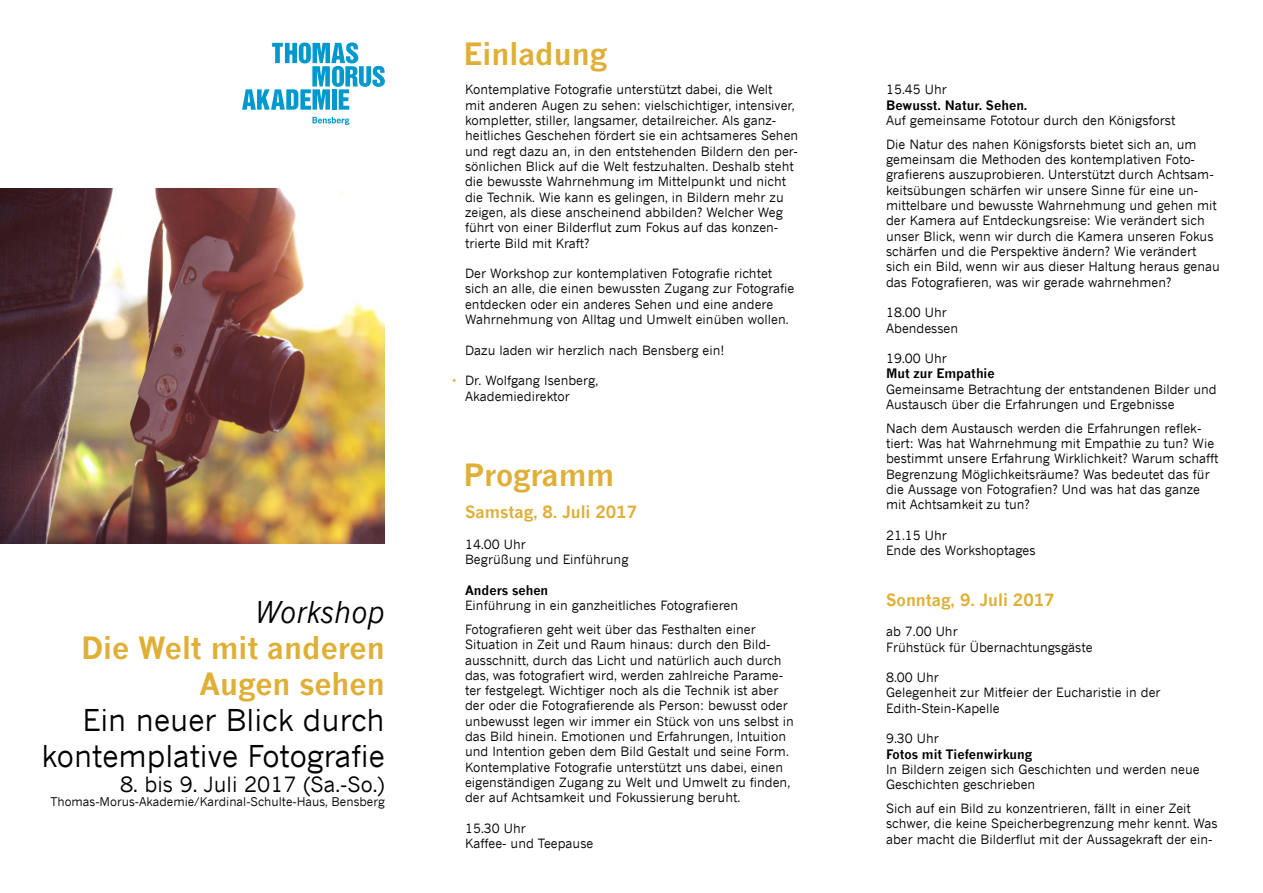
<style>
.page{position:relative;width:1263px;height:893px;background:#fff}
.page>*{position:absolute;margin:0;border:0;box-sizing:border-box;transform-origin:0 0}
.t1{font:700 30px/36px "News Gothic";color:#dfaf36;text-align:right}
.t2{font:30px/36px "News Gothic";color:#000;text-align:right}
.t3{font:italic 30px "News Gothic";color:#000}
.t4{font:21px "News Gothic";color:#000}
.t5{font:700 16.5px "News Gothic";color:#dfaf36}
.t6{font:12.75px/15.3px "News Gothic";color:#000}
.t7{font:700 12.75px "News Gothic";color:#000}
.t8{font:12px "News Gothic";color:#000}
</style>
<div class="page">
<svg style="left:242px;top:43px;width:143px;height:67px"></svg>
<svg style="left:312px;top:117px;width:37px;height:8px"></svg>
<img style="left:0;top:188px;width:385px;height:355px">
<h1 class="t3" style="left:255px;top:594px;width:132px">Workshop</h1>
<h1 class="t1" style="left:81px;top:629px;width:305px">Die Welt mit anderen<br>Augen sehen</h1>
<h1 class="t2" style="left:42px;top:701px;width:345px">Ein neuer Blick durch kontemplative Fotografie</h1>
<h2 class="t4" style="left:120px;top:772px;width:266px">8. bis 9. Juli 2017 (Sa.-So.)</h2>
<p class="t8" style="left:50px;top:795px;width:336px">Thomas-Morus-Akademie/Kardinal-Schulte-Haus, Bensberg</p>
<h1 class="t1" style="left:463px;top:36px;width:145px">Einladung</h1>
<p class="t6" style="left:465px;top:82px;width:335px">Kontemplative Fotografie unterstützt dabei, die Welt<br>mit anderen Augen zu sehen: vielschichtiger, intensiver, kompletter, stiller, langsamer, detailreicher. Als ganz&shy;heitliches Geschehen fördert sie ein achtsameres Sehen und regt dazu an, in den entstehenden Bildern den per&shy;sönlichen Blick auf die Welt festzuhalten. Deshalb steht die bewusste Wahrnehmung im Mittelpunkt und nicht die Technik. Wie kann es gelingen, in Bildern mehr zu zeigen, als diese anscheinend abbilden? Welcher Weg führt von einer Bilderflut zum Fokus auf das konzen&shy;trierte Bild mit Kraft?</p>
<p class="t6" style="left:465px;top:266px;width:331px">Der Workshop zur kontemplativen Fotografie richtet sich an alle, die einen bewussten Zugang zur Fotografie entdecken oder ein anderes Sehen und eine andere Wahrnehmung von Alltag und Umwelt einüben wollen.</p>
<p class="t6" style="left:465px;top:342px;width:261px">Dazu laden wir herzlich nach Bensberg ein!</p>
<p class="t6" style="left:465px;top:373px;width:135px">Dr. Wolfgang Isenberg,<br>Akademiedirektor</p>
<h1 class="t1" style="left:463px;top:456px;width:152px">Programm</h1>
<p class="t5" style="left:465px;top:502px;width:174px">Samstag, 8. Juli 2017</p>
<p class="t6" style="left:465px;top:536px;width:165px">14.00 Uhr<br>Begrüßung und Einführung</p>
<p class="t7" style="left:465px;top:582px;width:85px">Anders sehen</p>
<p class="t6" style="left:465px;top:593px;width:292px;line-height:23.9px">Einführung in ein ganzheitliches Fotografieren<br>Fotografieren geht weit über das Festhalten einer</p>
<p class="t6" style="left:465px;top:637px;width:330px">Situation in Zeit und Raum hinaus: durch den Bild&shy;ausschnitt, durch das Licht und natürlich auch durch das, was fotografiert wird, werden zahlreiche Parame&shy;ter festgelegt. Wichtiger noch als die Technik ist aber der oder die Fotografierende als Person: bewusst oder unbewusst legen wir immer ein Stück von uns selbst in das Bild hinein. Emotionen und Erfahrungen, Intuition und Intention geben dem Bild Gestalt und seine Form.<br>Kontemplative Fotografie unterstützt uns dabei, einen eigenständigen Zugang zu Welt und Umwelt zu finden, der auf Achtsamkeit und Fokussierung beruht.</p>
<p class="t6" style="left:465px;top:820px;width:130px">15.30 Uhr<br>Kaffee- und Teepause</p>
<p class="t6" style="left:886px;top:82px;width:62px">15.45 Uhr</p>
<p class="t7" style="left:886px;top:97px;width:143px">Bewusst. Natur. Sehen.</p>
<p class="t6" style="left:886px;top:108px;width:312px;line-height:23.9px">Auf gemeinsame Fototour durch den Königsforst<br>Die Natur des nahen Königsforsts bietet sich an, um</p>
<p class="t6" style="left:886px;top:152px;width:335px">gemeinsam die Methoden des kontemplativen Foto&shy;grafierens auszuprobieren. Unterstützt durch Achtsam&shy;keitsübungen schärfen wir unsere Sinne für eine un&shy;mittelbare und bewusste Wahrnehmung und gehen mit der Kamera auf Entdeckungsreise: Wie verändert sich unser Blick, wenn wir durch die Kamera unseren Fokus schärfen und die Perspektive ändern? Wie verändert sich ein Bild, wenn wir aus dieser Haltung heraus genau das Fotografieren, was wir gerade wahrnehmen?</p>
<p class="t6" style="left:886px;top:305px;width:74px">18.00 Uhr<br>Abendessen</p>
<p class="t6" style="left:886px;top:351px;width:62px">19.00 Uhr</p>
<p class="t7" style="left:886px;top:366px;width:110px">Mut zur Empathie</p>
<p class="t6" style="left:886px;top:381px;width:332px">Gemeinsame Betrachtung der entstandenen Bilder und<br>Austausch über die Erfahrungen und Ergebnisse</p>
<p class="t6" style="left:886px;top:420px;width:334px">Nach dem Austausch werden die Erfahrungen reflek&shy;tiert: Was hat Wahrnehmung mit Empathie zu tun? Wie bestimmt unsere Erfahrung Wirklichkeit? Warum schafft Begrenzung Möglichkeitsräume? Was bedeutet das für die Aussage von Fotografien? Und was hat das ganze mit Achtsamkeit zu tun?</p>
<p class="t6" style="left:886px;top:527px;width:151px">21.15 Uhr<br>Ende des Workshoptages</p>
<p class="t5" style="left:886px;top:589px;width:170px">Sonntag, 9. Juli 2017</p>
<p class="t6" style="left:886px;top:624px;width:208px">ab 7.00 Uhr<br>Frühstück für Übernachtungsgäste</p>
<p class="t6" style="left:886px;top:670px;width:276px">8.00 Uhr<br>Gelegenheit zur Mitfeier der Eucharistie in der<br>Edith-Stein-Kapelle</p>
<p class="t6" style="left:886px;top:731px;width:54px">9.30 Uhr</p>
<p class="t7" style="left:886px;top:746px;width:148px">Fotos mit Tiefenwirkung</p>
<p class="t6" style="left:886px;top:761px;width:315px">In Bildern zeigen sich Geschichten und werden neue<br>Geschichten geschrieben</p>
<p class="t6" style="left:886px;top:800px;width:333px">Sich auf ein Bild zu konzentrieren, fällt in einer Zeit schwer, die keine Speicherbegrenzung mehr kennt. Was aber macht die Bilderflut mit der Aussagekraft der ein-</p>
</div>
